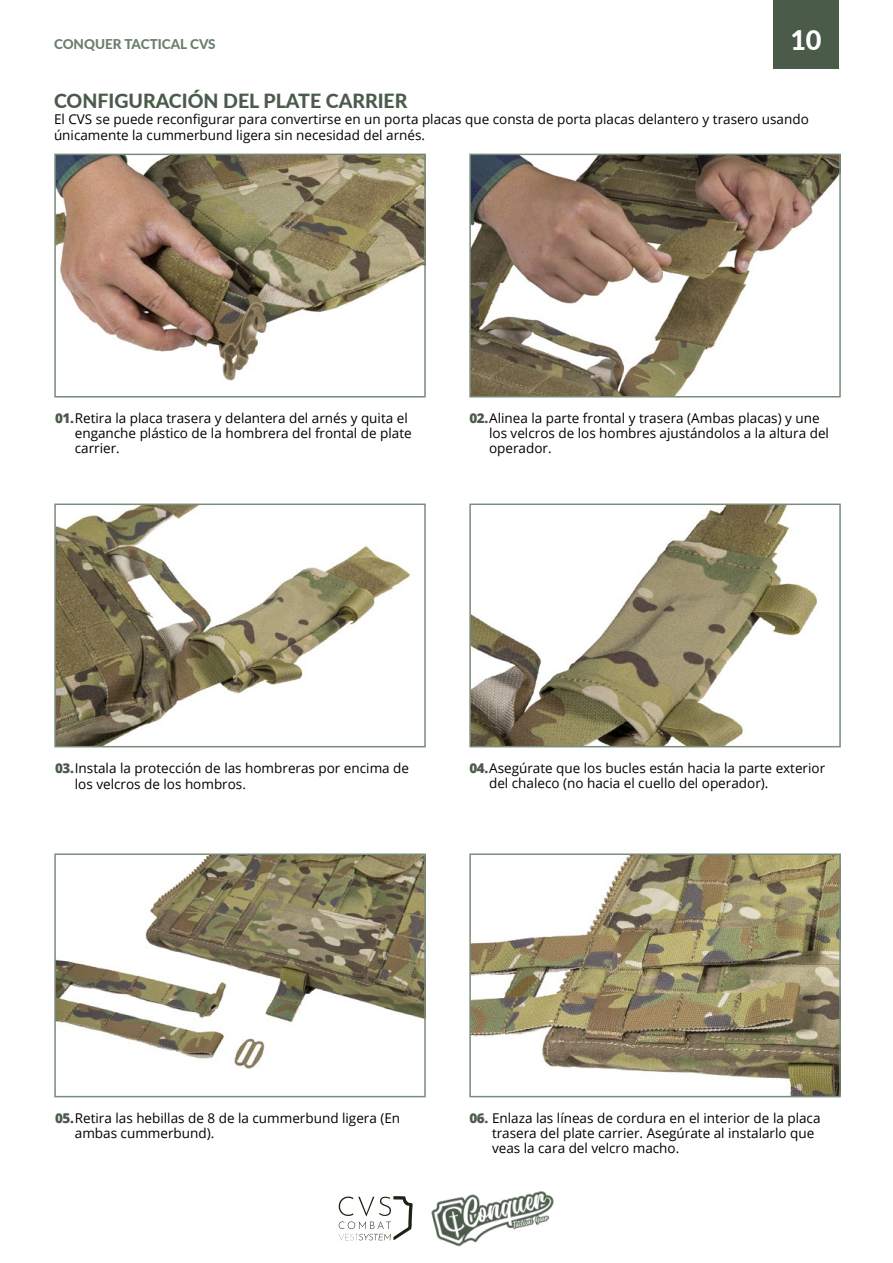
<style>
.page{position:relative;width:893px;height:1263px;background:#fff}
.page>*{position:absolute;margin:0;border:0;box-sizing:border-box;transform-origin:0 0}
.t1{font:800 27px "Lato";color:#fff}
.t2{font:800 19.5px "Lato";color:#4b5b4a}
.t3{font:13.5px/15px "Open Sans";color:#000}
.t4{font:800 13.5px "Lato";color:#6b7e6d}
.s1{font-weight:800;color:#4b5b4a}
</style>
<div class="page">
<div style="left:773px;top:0;width:66px;height:69px;background:#4b5b4a"></div>
<img style="left:431px;top:1191px;width:123px;height:55px">
<svg style="left:339px;top:1196px;width:74px;height:44px"></svg>
<img style="left:57px;top:856px;width:366px;height:213px">
<div style="left:54px;top:853px;width:372px;height:244px;border:2px solid #788c7a"></div>
<img style="left:472px;top:856px;width:366px;height:238px">
<div style="left:469px;top:853px;width:372px;height:244px;border:2px solid #788c7a"></div>
<img style="left:57px;top:506px;width:354px;height:238px">
<div style="left:54px;top:503px;width:372px;height:244px;border:2px solid #788c7a"></div>
<img style="left:472px;top:506px;width:346px;height:238px">
<div style="left:469px;top:503px;width:372px;height:244px;border:2px solid #788c7a"></div>
<img style="left:57px;top:157px;width:366px;height:224px">
<div style="left:54px;top:154px;width:372px;height:243px;border:2px solid #778b79"></div>
<img style="left:472px;top:157px;width:366px;height:237px">
<div style="left:469px;top:154px;width:372px;height:243px;border:2px solid #788c7a"></div>
<p class="t4" style="left:54px;top:34px;width:163px">CONQUER TACTICAL CVS</p>
<h1 class="t1" style="left:790px;top:21px;width:33px">10</h1>
<h2 class="t2" style="left:54px;top:86px;width:355px">CONFIGURACIÓN DEL PLATE CARRIER</h2>
<p class="t3" style="left:54px;top:110px;width:756px;line-height:16.2px">El CVS se puede reconfigurar para convertirse en un porta placas que consta de porta placas delantero y trasero usando únicamente la cummerbund ligera sin necesidad del arnés.</p>
<p class="t3" style="left:75px;top:410px;width:338px;text-indent:-20px"><span class="s1">01.</span>Retira la placa trasera y delantera del arnés y quita el enganche plástico de la hombrera del frontal de plate carrier.</p>
<p class="t3" style="left:489px;top:410px;width:341px;text-indent:-20px"><span class="s1">02.</span>Alinea la parte frontal y trasera (Ambas placas) y une los velcros de los hombres ajustándolos a la altura del operador.</p>
<p class="t3" style="left:75px;top:759px;width:336px;line-height:16.2px;text-indent:-20px"><span class="s1">03.</span>Instala la protección de las hombreras por encima de los velcros de los hombros.</p>
<p class="t3" style="left:489px;top:760px;width:338px;text-indent:-20px"><span class="s1">04.</span>Asegúrate que los bucles están hacia la parte exterior del chaleco (no hacia el cuello del operador).</p>
<p class="t3" style="left:75px;top:1110px;width:327px;text-indent:-20px"><span class="s1">05.</span>Retira las hebillas de 8 de la cummerbund ligera (En ambas cummerbund).</p>
<p class="t3" style="left:492px;top:1110px;width:330px;text-indent:-23px"><span class="s1">06.</span> Enlaza las líneas de cordura en el interior de la placa trasera del plate carrier. Asegúrate al instalarlo que veas la cara del velcro macho.</p>
</div>
